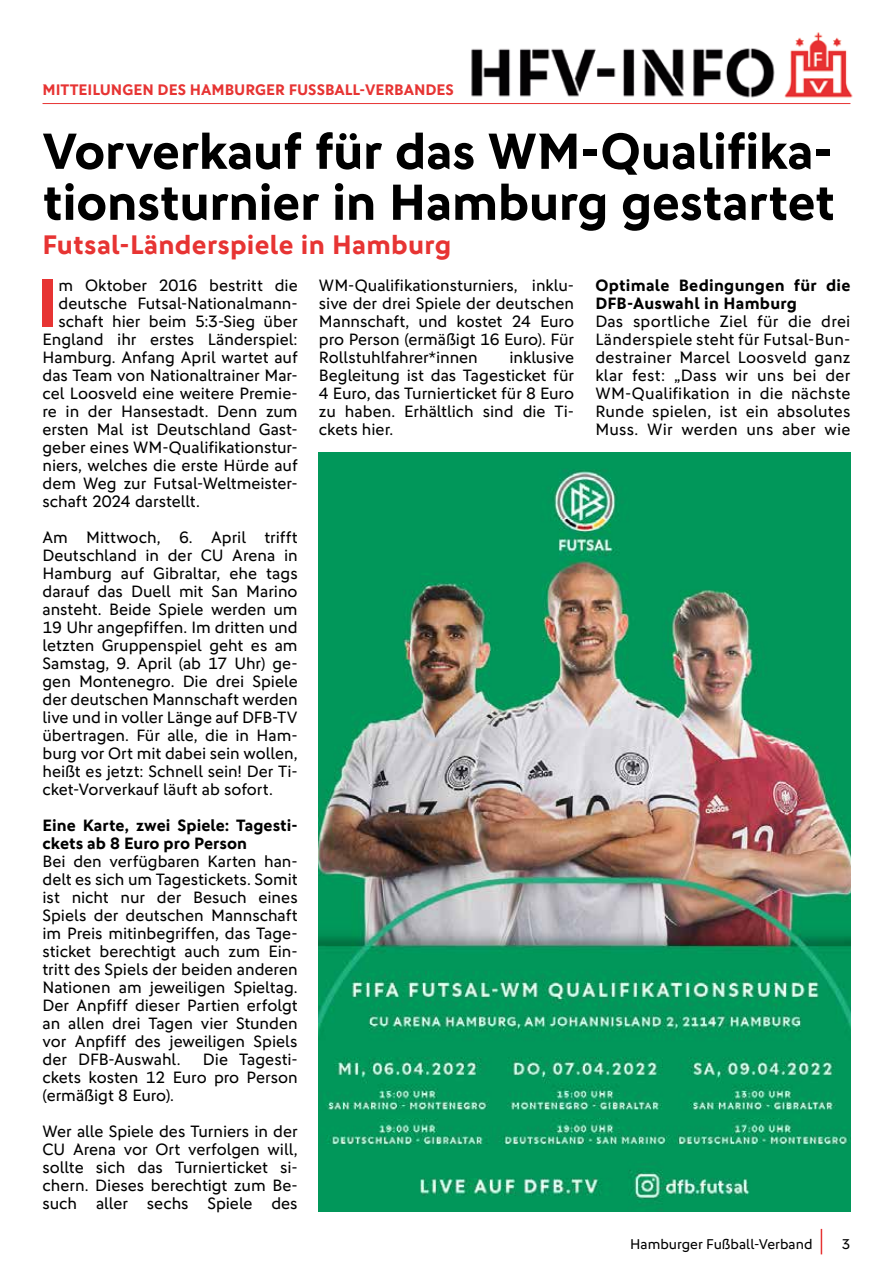
<style>
.page{position:relative;width:893px;height:1263px;background:#fff}
.page>*{position:absolute;margin:0;border:0;box-sizing:border-box;transform-origin:0 0}
.t1{font:700 68.7px "DFB Sans";color:#e73433}
.t2{font:700 51px/51px "DFB Sans";letter-spacing:-.01em;color:#000}
.t3{font:700 27px "DFB Sans";letter-spacing:.01em;color:#e73433}
.t4{font:16.5px/18px "DFB Sans";color:#000;text-align:justify}
.t5{font:700 16.5px/18px "DFB Sans";letter-spacing:.005em;color:#000}
.t6{font:700 15.3px "DFB Sans";color:#e73433}
.t7{font:14.25px "DFB Sans";color:#000}
</style>
<div class="page">
<svg style="left:821px;top:1229px;width:1px;height:25px"></svg>
<hr style="left:43px;top:103px;width:807px;height:1px;background:#e73433">
<img style="left:471px;top:32px;width:382px;height:66px">
<img style="left:319px;top:453px;width:531px;height:759px">
<p class="t6" style="left:43px;top:80px;width:413px">MITTEILUNGEN DES HAMBURGER FUSSBALL-VERBANDES</p>
<h2 class="t2" style="left:43px;top:125px;width:794px">Vorverkauf für das WM-Qualifika&shy;tionsturnier in Hamburg gestartet</h2>
<h3 class="t3" style="left:43px;top:229px;width:410px">Futsal-Länderspiele in Hamburg</h3>
<h1 class="t1" style="left:37px;top:262px;width:23px">I</h1>
<p class="t4" style="left:59px;top:276px;width:241px">m Oktober 2016 bestritt die</p>
<p class="t5" style="left:595px;top:276px;width:257px">Optimale Bedingungen für die<br>DFB-Auswahl in Hamburg</p>
<p class="t4" style="left:595px;top:312px;width:257px">Das sportliche Ziel für die drei Länderspiele steht für Futsal-Bun&shy;destrainer Marcel Loosveld ganz klar fest: „Dass wir uns bei der WM-Qualifikation in die nächste Runde spielen, ist ein absolutes Muss. Wir werden uns aber wie</p>
<p class="t4" style="left:319px;top:276px;width:257px">WM-Qualifikationsturniers, inklu&shy;sive der drei Spiele der deutschen Mannschaft, und kostet 24 Euro pro Person (ermäßigt 16 Euro). Für Rollstuhlfahrer*innen</p>
<p class="t4" style="left:59px;top:294px;width:241px">deutsche Futsal-Nationalmann-</p>
<p class="t4" style="left:59px;top:312px;width:241px">schaft hier beim 5:3-Sieg über</p>
<p class="t4" style="left:43px;top:330px;width:257px">England ihr erstes Länderspiel:</p>
<p class="t4" style="left:43px;top:348px;width:257px">Hamburg. Anfang April wartet auf</p>
<p class="t4" style="left:43px;top:366px;width:257px">das Team von Nationaltrainer Mar-</p>
<p class="t4" style="left:43px;top:384px;width:257px">cel Loosveld eine weitere Premie-</p>
<p class="t4" style="left:43px;top:402px;width:257px">re in der Hansestadt. Denn zum</p>
<p class="t4" style="left:43px;top:420px;width:257px">ersten Mal ist Deutschland Gast-</p>
<p class="t4" style="left:43px;top:438px;width:257px">geber eines WM-Qualifikationstur-</p>
<p class="t4" style="left:43px;top:456px;width:257px">niers, welches die erste Hürde auf</p>
<p class="t4" style="left:43px;top:474px;width:257px">dem Weg zur Futsal-Weltmeister-</p>
<p class="t4" style="left:43px;top:492px;width:159px">schaft 2024 darstellt.</p>
<p class="t4" style="left:43px;top:528px;width:257px">Am Mittwoch, 6. April trifft Deutschland in der CU Arena in Hamburg auf Gibraltar, ehe tags darauf das Duell mit San Marino ansteht. Beide Spiele werden um 19 Uhr angepfiffen. Im dritten und letzten Gruppenspiel geht es am Samstag, 9. April (ab 17 Uhr) ge&shy;gen Montenegro. Die drei Spiele der deutschen Mannschaft werden live und in voller Länge auf DFB-TV übertragen. Für alle, die in Ham&shy;burg vor Ort mit dabei sein wollen, heißt es jetzt: Schnell sein! Der Ti&shy;cket-Vorverkauf läuft ab sofort.</p>
<p class="t5" style="left:43px;top:816px;width:257px">Eine Karte, zwei Spiele: Tagesti&shy;ckets ab 8 Euro pro Person</p>
<p class="t4" style="left:43px;top:852px;width:257px">Bei den verfügbaren Karten han&shy;delt es sich um Tagestickets. Somit ist nicht nur der Besuch eines Spiels der deutschen Mannschaft im Preis mitinbegriffen, das Tage&shy;sticket berechtigt auch zum Ein&shy;tritt des Spiels der beiden anderen Nationen am jeweiligen Spieltag.<br>Der Anpfiff dieser Partien erfolgt an allen drei Tagen vier Stunden vor Anpfiff des jeweiligen Spiels der DFB-Auswahl.</p>
<p class="t4" style="left:319px;top:348px;width:257px;text-indent:190px">inklusive Begleitung ist das Tagesticket für 4 Euro, das Turnierticket für 8 Euro zu haben. Erhältlich sind die Ti&shy;ckets hier.</p>
<p class="t4" style="left:43px;top:1050px;width:257px;text-indent:160px">Die Tagesti&shy;ckets kosten 12 Euro pro Person (ermäßigt 8 Euro).</p>
<p class="t4" style="left:43px;top:1122px;width:257px">Wer alle Spiele des Turniers in der CU Arena vor Ort verfolgen will, sollte sich das Turnierticket si&shy;chern. Dieses berechtigt zum Be&shy;such aller sechs Spiele des</p>
<p class="t7" style="left:630px;top:1236px;width:184px">Hamburger Fußball-Verband</p>
<p class="t7" style="left:842px;top:1236px;width:10px">3</p>
</div>
